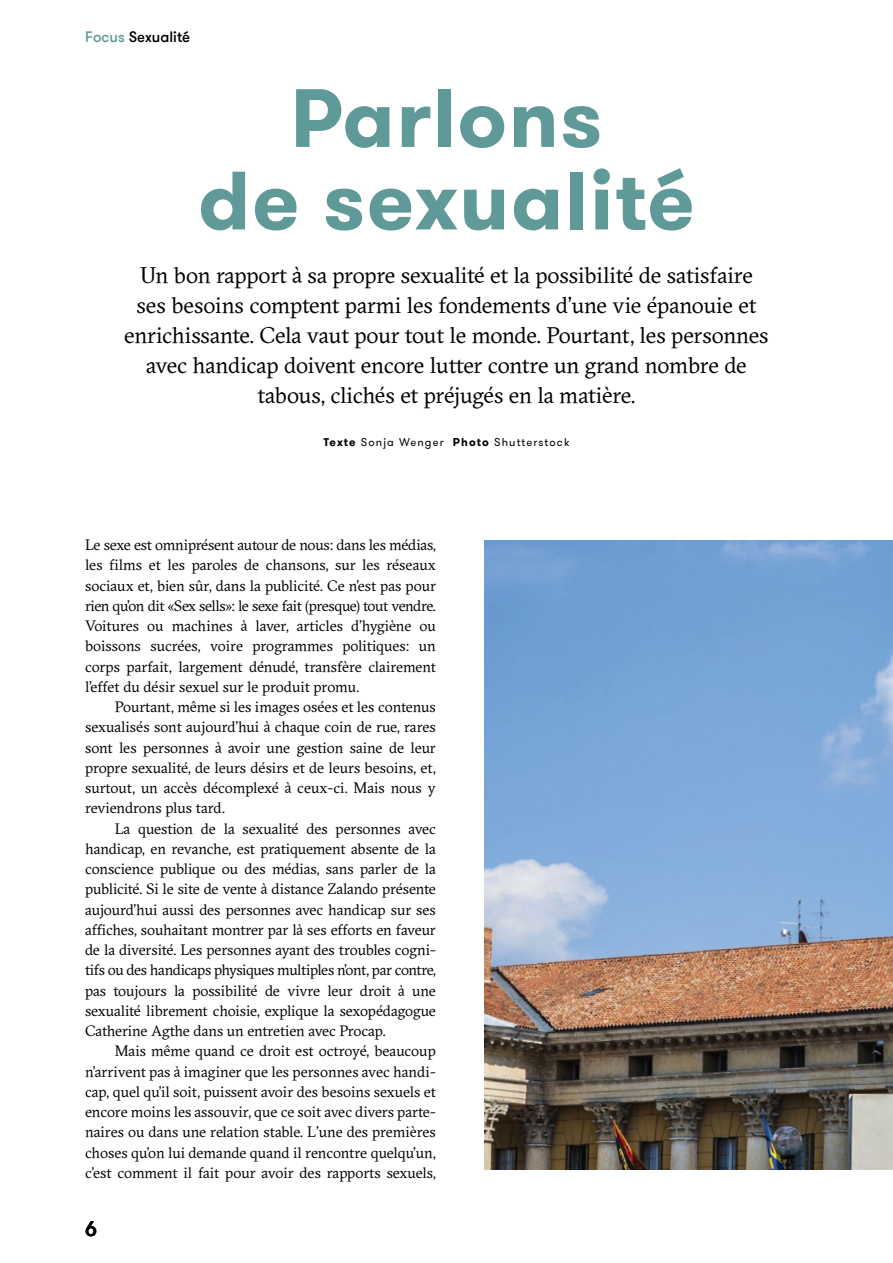
<style>
.page{position:relative;width:893px;height:1263px;background:#fff}
.page>*{position:absolute;margin:0;border:0;box-sizing:border-box;transform-origin:0 0}
.t1{font:700 82.5px/82.5px "GT Walsheim Pro";letter-spacing:.02em;color:#609a98;text-align:center}
.t2{font:22.5px/30px "GT Sectra";letter-spacing:-.01em;color:#000;text-align:center}
.t3{font:500 21px "GT Walsheim Pro";color:#000}
.Grundschrift_1_Block{font:15px/20.2px "GT Sectra";letter-spacing:-.005em;color:#000;text-align:justify}
.Rubrik_rechts_de{font:500 15px "GT Walsheim Pro";color:#000}
.t4{font:11.25px "GT Walsheim Pro";letter-spacing:.1em;color:#000}
.s1{color:#609a98}
.s2{font-weight:700}
</style>
<div class="page">
<img style="left:485px;top:540px;width:408px;height:629px">
<p class="Rubrik_rechts_de" style="left:85px;top:27px;width:107px"><span class="s1">Focus</span> Sexualité</p>
<p class="t1" style="left:198px;top:78px;width:498px">Parlons<br>de sexualité</p>
<p class="t2" style="left:124px;top:261px;width:646px">Un bon rapport à sa propre sexualité et la possibilité de satisfaire ses besoins comptent parmi les fondements d’une vie épanouie et enrichissante. Cela vaut pour tout le monde. Pourtant, les personnes avec handicap doivent encore lutter contre un grand nombre de tabous, clichés et préjugés en la matière.</p>
<p class="t4" style="left:324px;top:435px;width:247px"><span class="s2">Texte</span> Sonja Wenger <span class="s2">Photo</span> Shutterstock</p>
<p class="Grundschrift_1_Block" style="left:85px;top:535px;width:352px">Le sexe est omniprésent autour de nous: dans les médias, les films et les paroles de chansons, sur les réseaux sociaux et, bien sûr, dans la publicité. Ce n’est pas pour rien qu’on dit «Sex sells»: le sexe fait (presque) tout vendre.<br>Voitures ou machines à laver, articles d’hygiène ou boissons sucrées, voire programmes politiques: un corps parfait, largement dénudé, transfère clairement l’effet du désir sexuel sur le produit promu.</p>
<p class="Grundschrift_1_Block" style="left:85px;top:697px;width:352px;text-indent:30px">Pourtant, même si les images osées et les contenus sexualisés sont aujourd’hui à chaque coin de rue, rares sont les personnes à avoir une gestion saine de leur propre sexualité, de leurs désirs et de leurs besoins, et, surtout, un accès décomplexé à ceux-ci. Mais nous y reviendrons plus tard.</p>
<p class="Grundschrift_1_Block" style="left:85px;top:818px;width:352px;text-indent:30px">La question de la sexualité des personnes avec handicap, en revanche, est pratiquement absente de la conscience publique ou des médias, sans parler de la publicité. Si le site de vente à distance Zalando présente aujourd’hui aussi des personnes avec handicap sur ses affiches, souhaitant montrer par là ses efforts en faveur de la diversité. Les personnes ayant des troubles cogni&shy;tifs ou des handicaps physiques multiples n'ont, par contre, pas toujours la possibilité de vivre leur droit à une sexualité librement choisie, explique la sexopédagogue Catherine Agthe dans un entretien avec Procap.</p>
<p class="Grundschrift_1_Block" style="left:85px;top:1041px;width:352px;text-indent:30px">Mais même quand ce droit est octroyé, beaucoup n’arrivent pas à imaginer que les personnes avec handi&shy;cap, quel qu’il soit, puissent avoir des besoins sexuels et encore moins les assouvir, que ce soit avec divers parte&shy;naires ou dans une relation stable. L’une des premières choses qu’on lui demande quand il rencontre quelqu’un, c’est comment il fait pour avoir des rapports sexuels,</p>
<h3 class="t3" style="left:85px;top:1216px;width:13px">6</h3>
</div>
